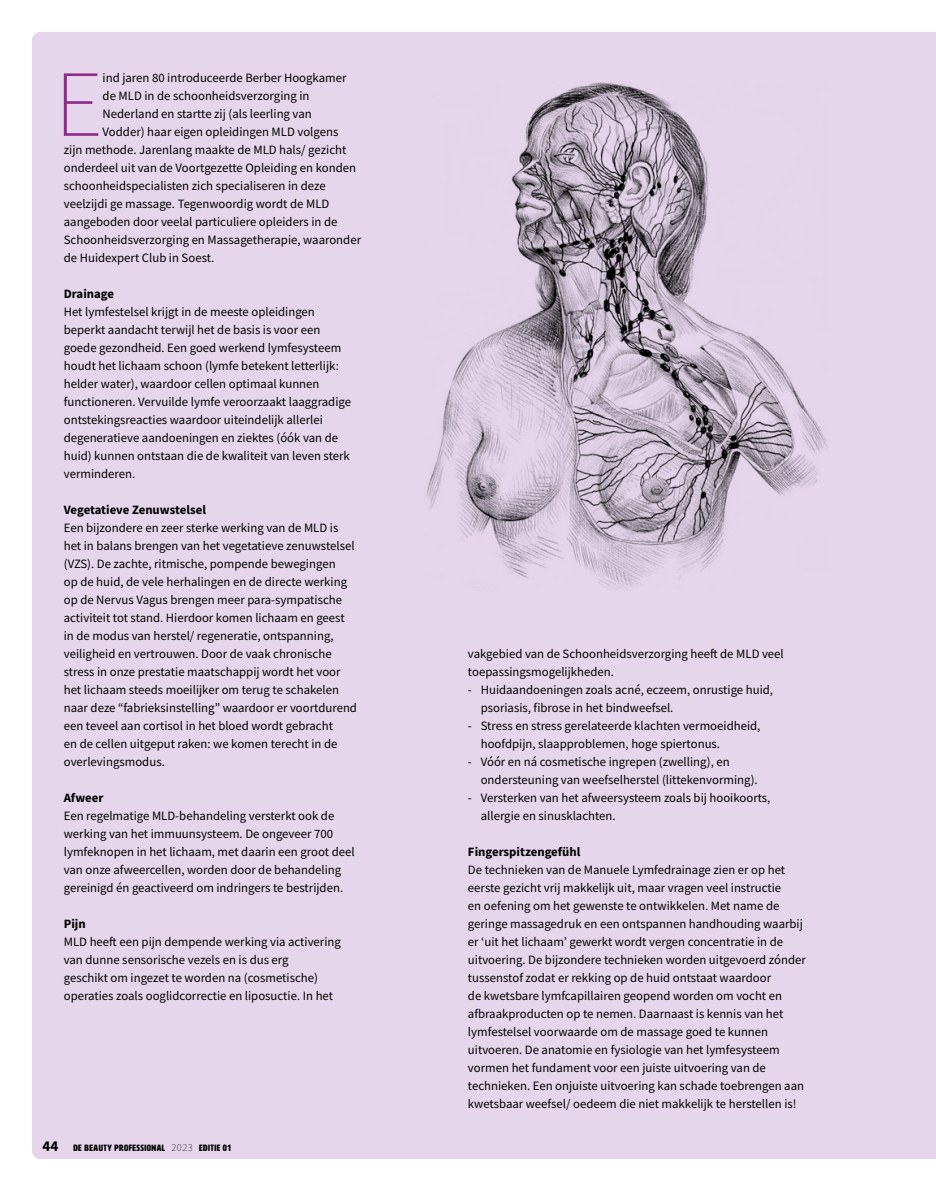
<style>
.page{position:relative;width:936px;height:1191px;background:#fff}
.page>*{position:absolute;margin:0;border:0;box-sizing:border-box;transform-origin:0 0}
.t1{font:200 94.5px "Source Sans Pro";color:#8d2c88}
.t2{font:12.75px/18px "Source Sans Pro";color:#000}
.t3{font:700 12.75px "Source Sans Pro";color:#000}
.t4{font:9px "HWT Artz";letter-spacing:.05em;color:#000}
.s1{font-family:"Source Sans Pro";font-weight:700;font-size:15px}
.s2{font-family:"Source Sans Pro";font-weight:200;font-size:10.5px}
</style>
<div class="page">
<div style="left:32px;top:32px;width:903px;height:1127px;background:#e5d6eb"></div>
<img style="left:424px;top:82px;width:405px;height:508px">
<h1 class="t1" style="left:54px;top:47px;width:50px">E</h1>
<p class="t2" style="left:103px;top:68px;width:245px">ind jaren 80 introduceerde Berber Hoogkamer</p>
<p class="t2" style="left:103px;top:86px;width:208px">de MLD in de schoonheidsverzorging in</p>
<p class="t2" style="left:103px;top:104px;width:211px">Nederland en startte zij (als leerling van</p>
<p class="t2" style="left:103px;top:122px;width:237px">Vodder) haar eigen opleidingen MLD volgens</p>
<p class="t2" style="left:64px;top:140px;width:284px">zijn methode. Jarenlang maakte de MLD hals/ gezicht</p>
<p class="t2" style="left:64px;top:158px;width:294px">onderdeel uit van de Voortgezette Opleiding en konden</p>
<p class="t2" style="left:64px;top:176px;width:263px">schoonheidspecialisten zich specialiseren in deze</p>
<p class="t2" style="left:64px;top:194px;width:267px">veelzijdi ge massage. Tegenwoordig wordt de MLD</p>
<p class="t2" style="left:64px;top:213px;width:275px">aangeboden door veelal particuliere opleiders in de</p>
<p class="t2" style="left:64px;top:231px;width:299px">Schoonheidsverzorging en Massagetherapie, waaronder</p>
<p class="t2" style="left:64px;top:249px;width:152px">de Huidexpert Club in Soest.</p>
<p class="t3" style="left:64px;top:285px;width:52px">Drainage</p>
<p class="t2" style="left:64px;top:303px;width:289px">Het lymfestelsel krijgt in de meeste opleidingen beperkt aandacht terwijl het de basis is voor een goede gezondheid. Een goed werkend lymfesysteem houdt het lichaam schoon (lymfe betekent letterlijk: helder water), waardoor cellen optimaal kunnen functioneren. Vervuilde lymfe veroorzaakt laaggradige ontstekingsreacties waardoor uiteindelijk allerlei degeneratieve aandoeningen en ziektes (óók van de huid) kunnen ontstaan die de kwaliteit van leven sterk verminderen.</p>
<p class="t3" style="left:64px;top:501px;width:144px">Vegetatieve Zenuwstelsel</p>
<p class="t2" style="left:64px;top:519px;width:295px">Een bijzondere en zeer sterke werking van de MLD is het in balans brengen van het vegetatieve zenuwstelsel (VZS). De zachte, ritmische, pompende bewegingen<br>op de huid, de vele herhalingen en de directe werking op de Nervus Vagus brengen meer para-sympatische activiteit tot stand. Hierdoor komen lichaam en geest in de modus van herstel/ regeneratie, ontspanning, veiligheid en vertrouwen. Door de vaak chronische stress in onze prestatie maatschappij wordt het voor het lichaam steeds moeilijker om terug te schakelen naar deze “fabrieksinstelling” waardoor er voortdurend een teveel aan cortisol in het bloed wordt gebracht<br>en de cellen uitgeput raken: we komen terecht in de overlevingsmodus.</p>
<p class="t3" style="left:64px;top:789px;width:41px">Afweer</p>
<p class="t2" style="left:64px;top:807px;width:292px">Een regelmatige MLD-behandeling versterkt ook de werking van het immuunsysteem. De ongeveer 700 lymfeknopen in het lichaam, met daarin een groot deel van onze afweercellen, worden door de behandeling gereinigd én geactiveerd om indringers te bestrijden.</p>
<p class="t3" style="left:64px;top:915px;width:23px">Pijn</p>
<p class="t2" style="left:64px;top:933px;width:278px">MLD heeft een pijn dempende werking via activering van dunne sensorische vezels en is dus erg<br>geschikt om ingezet te worden na (cosmetische) operaties zoals ooglidcorrectie en liposuctie. In het</p>
<p class="t4" style="left:43px;top:1143px;width:190px"><span class="s1">44</span> DE BEAUTY PROFESSIONAL <span class="s2">2023</span> EDITIE 01</p>
<p class="t2" style="left:468px;top:645px;width:317px">vakgebied van de Schoonheidsverzorging heeft de MLD veel toepassingsmogelijkheden.</p>
<p class="t2" style="left:480px;top:681px;width:294px;text-indent:-13px">- Huidaandoeningen zoals acné, eczeem, onrustige huid, psoriasis, fibrose in het bindweefsel.</p>
<p class="t2" style="left:480px;top:717px;width:281px;text-indent:-13px">- Stress en stress gerelateerde klachten vermoeidheid, hoofdpijn, slaapproblemen, hoge spiertonus.</p>
<p class="t2" style="left:480px;top:753px;width:278px;text-indent:-13px">- Vóór en ná cosmetische ingrepen (zwelling), en ondersteuning van weefselherstel (littekenvorming).</p>
<p class="t2" style="left:480px;top:789px;width:291px;text-indent:-13px">- Versterken van het afweersysteem zoals bij hooikoorts, allergie en sinusklachten.</p>
<p class="t3" style="left:468px;top:843px;width:114px">Fingerspitzengefühl</p>
<p class="t2" style="left:468px;top:861px;width:339px">De technieken van de Manuele Lymfedrainage zien er op het eerste gezicht vrij makkelijk uit, maar vragen veel instructie<br>en oefening om het gewenste te ontwikkelen. Met name de geringe massagedruk en een ontspannen handhouding waarbij er ‘uit het lichaam’ gewerkt wordt vergen concentratie in de uitvoering. De bijzondere technieken worden uitgevoerd zónder tussenstof zodat er rekking op de huid ontstaat waardoor<br>de kwetsbare lymfcapillairen geopend worden om vocht en afbraakproducten op te nemen. Daarnaast is kennis van het lymfestelsel voorwaarde om de massage goed te kunnen uitvoeren. De anatomie en fysiologie van het lymfesysteem vormen het fundament voor een juiste uitvoering van de technieken. Een onjuiste uitvoering kan schade toebrengen aan kwetsbaar weefsel/ oedeem die niet makkelijk te herstellen is!</p>
</div>
